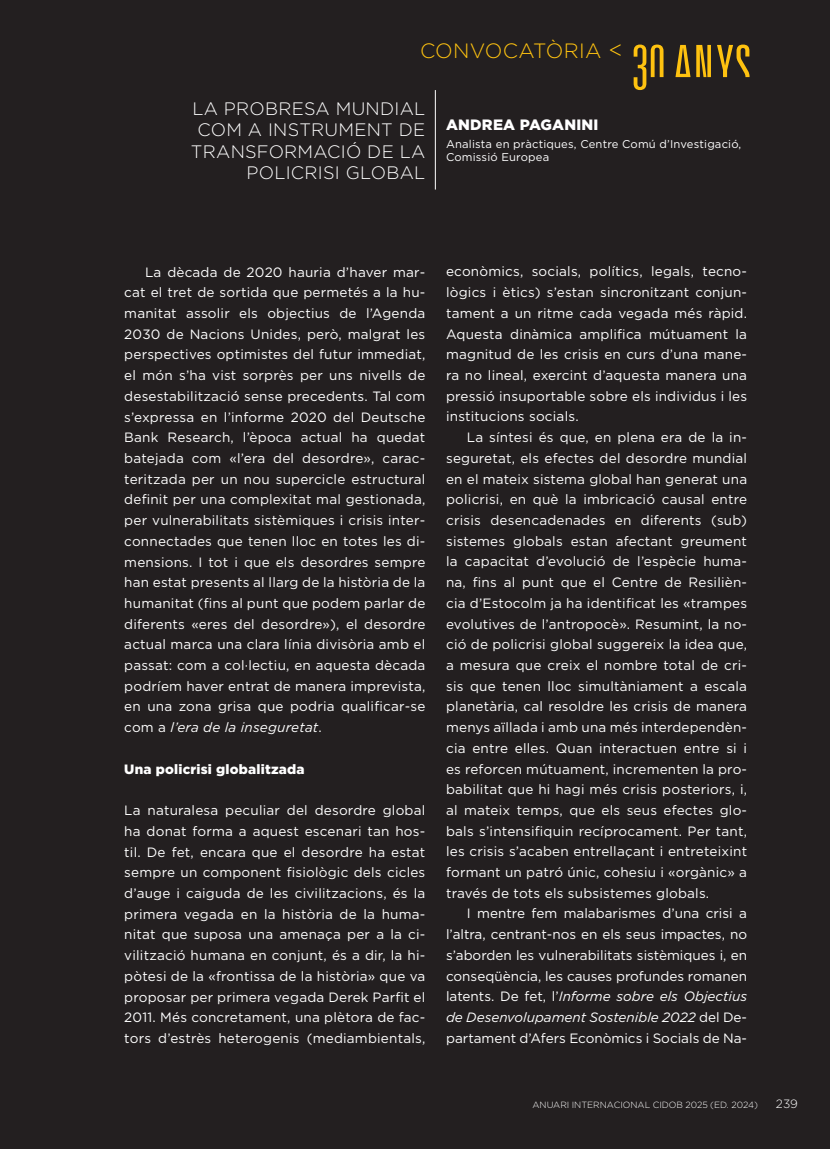
<style>
.page{position:relative;width:830px;height:1149px;background:#fff}
.page>*{position:absolute;margin:0;border:0;box-sizing:border-box;transform-origin:0 0}
.t1{font:300 20.7px "Gotham";letter-spacing:.015em;color:#fec210}
.t2{font:300 18px/21.6px "Gotham";letter-spacing:.015em;color:#fff;text-align:right}
.t3{font:900 15px "Gotham";letter-spacing:.015em;color:#fff}
.t4{font:13.5px/20.7px "Gotham";letter-spacing:.015em;color:#fff;text-align:justify}
.t5{font:900 13.5px "Gotham";letter-spacing:.015em;color:#fff}
.t6{font:300 12px "Gotham";color:#fff}
.t7{font:11.25px/13.5px "Gotham";letter-spacing:.015em;color:#fff}
.t8{font:300 9px "Gotham";color:#fff}
.s1{font-size:22.5px}
.s2{font-style:italic}
</style>
<div class="page">
<div style="left:0;top:0;width:829px;height:1148px;background:#231f20"></div>
<hr style="left:435px;top:90px;width:1px;height:99px;background:#fff">
<svg style="left:675px;top:45px;width:15px;height:32px"></svg>
<svg style="left:696px;top:45px;width:14px;height:32px"></svg>
<svg style="left:633px;top:45px;width:30px;height:45px"></svg>
<svg style="left:717px;top:45px;width:32px;height:32px"></svg>
<h1 class="t1" style="left:420px;top:38px;width:204px">CONVOCATÒRIA <span class="s1">&lt;</span></h1>
<h2 class="t2" style="left:191px;top:97px;width:236px">LA PROBRESA MUNDIAL<br>COM A INSTRUMENT DE<br>TRANSFORMACIÓ DE LA<br>POLICRISI GLOBAL</h2>
<p class="t3" style="left:446px;top:114px;width:154px">ANDREA PAGANINI</p>
<p class="t7" style="left:446px;top:137px;width:296px">Analista en pràctiques, Centre Comú d’Investigació,<br>Comissió Europea</p>
<p class="t4" style="left:124px;top:261px;width:302px;text-indent:21px">La dècada de 2020 hauria d’haver mar&shy;cat el tret de sortida que permetés a la hu&shy;manitat assolir els objectius de l’Agenda 2030 de Nacions Unides, però, malgrat les perspectives optimistes del futur immediat, el món s’ha vist sorprès per uns nivells de desestabilització sense precedents. Tal com s’expressa en l’informe 2020 del Deutsche Bank Research, l’època actual ha quedat batejada com «l’era del desordre», carac&shy;teritzada per un nou supercicle estructural definit per una complexitat mal gestionada, per vulnerabilitats sistèmiques i crisis inter&shy;connectades que tenen lloc en totes les di&shy;mensions. I tot i que els desordres sempre han estat presents al llarg de la història de la humanitat (fins al punt que podem parlar de diferents «eres del desordre»), el desordre actual marca una clara línia divisòria amb el passat: com a col·lectiu, en aquesta dècada podríem haver entrat de manera imprevista, en una zona grisa que podria qualificar-se com a <span class="s2">l’era de la inseguretat</span>.</p>
<p class="t5" style="left:124px;top:759px;width:182px">Una policrisi globalitzada</p>
<p class="t4" style="left:124px;top:799px;width:302px">La naturalesa peculiar del desordre global ha donat forma a aquest escenari tan hos&shy;til. De fet, encara que el desordre ha estat sempre un component fisiològic dels cicles d’auge i caiguda de les civilitzacions, és la primera vegada en la història de la huma&shy;nitat que suposa una amenaça per a la ci&shy;vilització humana en conjunt, és a dir, la hi&shy;pòtesi de la «frontissa de la història» que va proposar per primera vegada Derek Parfit el 2011. Més concretament, una plètora de fac&shy;tors d’estrès heterogenis (mediambientals,</p>
<p class="t4" style="left:446px;top:261px;width:302px">econòmics, socials, polítics, legals, tecno&shy;lògics i ètics) s’estan sincronitzant conjun&shy;tament a un ritme cada vegada més ràpid.<br>Aquesta dinàmica amplifica mútuament la magnitud de les crisis en curs d’una mane&shy;ra no lineal, exercint d’aquesta manera una pressió insuportable sobre els individus i les institucions socials.</p>
<p class="t4" style="left:446px;top:426px;width:302px;text-indent:21px">La síntesi és que, en plena era de la in&shy;seguretat, els efectes del desordre mundial en el mateix sistema global han generat una policrisi, en què la imbricació causal entre crisis desencadenades en diferents (sub) sistemes globals estan afectant greument la capacitat d’evolució de l’espècie huma&shy;na, fins al punt que el Centre de Resilièn&shy;cia d’Estocolm ja ha identificat les «trampes evolutives de l’antropocè». Resumint, la no&shy;ció de policrisi global suggereix la idea que, a mesura que creix el nombre total de cri&shy;sis que tenen lloc simultàniament a escala planetària, cal resoldre les crisis de manera menys aïllada i amb una més interdependèn&shy;cia entre elles. Quan interactuen entre si i es reforcen mútuament, incrementen la pro&shy;babilitat que hi hagi més crisis posteriors, i, al mateix temps, que els seus efectes glo&shy;bals s’intensifiquin recíprocament. Per tant, les crisis s’acaben entrellaçant i entreteixint formant un patró únic, cohesiu i «orgànic» a través de tots els subsistemes globals.</p>
<p class="t4" style="left:446px;top:902px;width:302px;text-indent:21px">I mentre fem malabarismes d’una crisi a l’altra, centrant-nos en els seus impactes, no s’aborden les vulnerabilitats sistèmiques i, en conseqüència, les causes profundes romanen latents. De fet, l’<span class="s2">Informe sobre els Objectius de Desenvolupament Sostenible 2022</span> del De&shy;partament d’Afers Econòmics i Socials de Na-</p>
<p class="t8" style="left:532px;top:1098px;width:227px">ANUARI INTERNACIONAL CIDOB 2025 (ED. 2024)</p>
<p class="t6" style="left:775px;top:1095px;width:24px">239</p>
</div>
